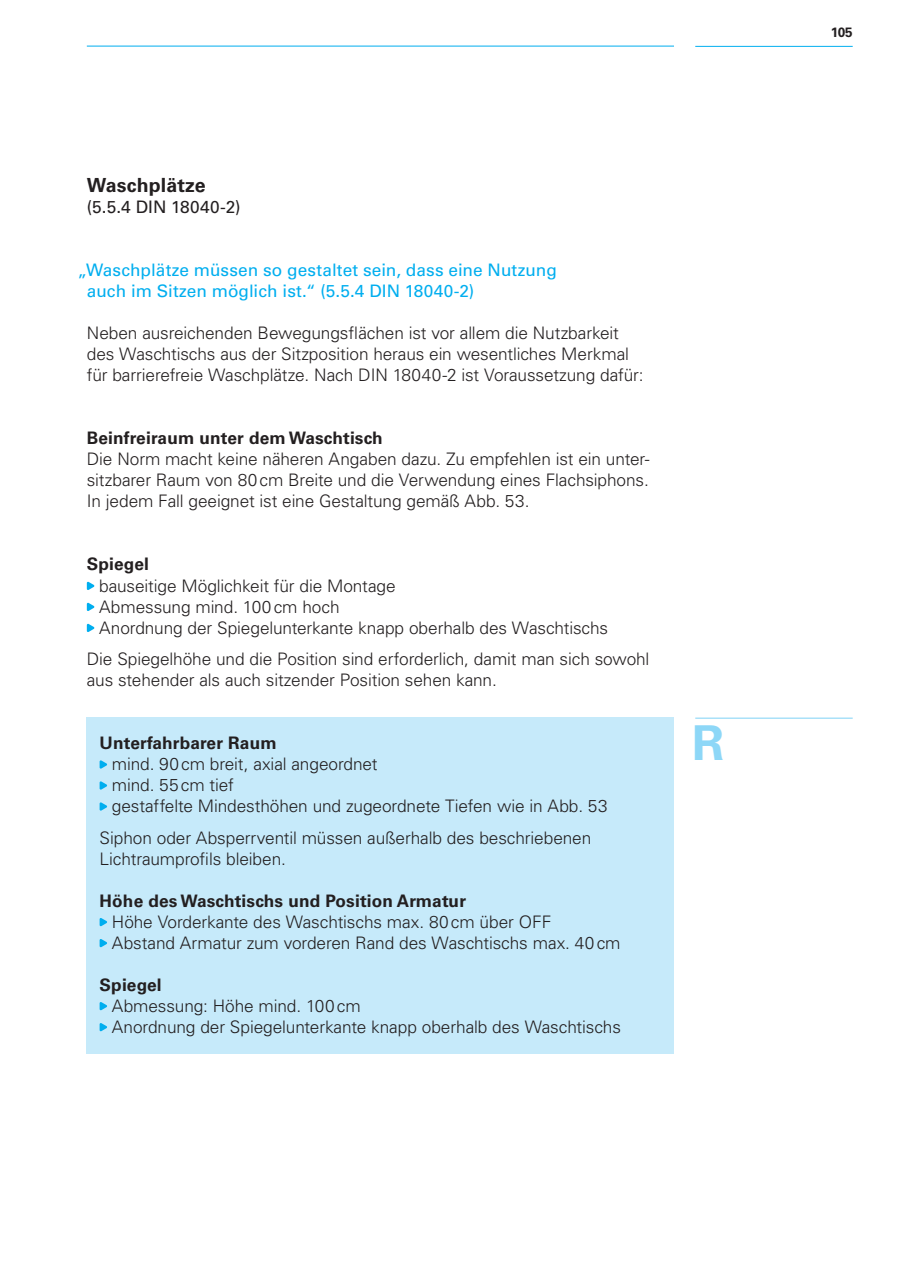
<style>
.page{position:relative;width:897px;height:1267px;background:#fff}
.page>*{position:absolute;margin:0;border:0;box-sizing:border-box;transform-origin:0 0}
.t1{font:700 48px "Univers LT";color:#8dd7f7}
.t2{font:700 19.5px "Univers LT";letter-spacing:.005em;color:#231f20}
.t3{font:300 17.25px/21px "Univers LT";letter-spacing:-.01em;color:#231f20}
.t4{font:700 17.25px "Univers LT";letter-spacing:.01em;color:#231f20}
.t5{font:17.25px/21px "Univers LT";color:#00aeef}
.t6{font:17.25px "Univers LT";letter-spacing:.015em;color:#231f20}
.t7{font:700 13.5px "Univers LT";color:#231f20}
</style>
<div class="page">
<div style="left:87px;top:717px;width:587px;height:336px;background:#c6eafa"></div>
<hr style="left:695px;top:717px;width:157px;height:1px;background:#8dd7f7">
<svg style="left:87px;top:581px;width:7px;height:9px"></svg>
<svg style="left:87px;top:602px;width:7px;height:9px"></svg>
<svg style="left:87px;top:623px;width:7px;height:9px"></svg>
<svg style="left:100px;top:760px;width:7px;height:8px"></svg>
<svg style="left:100px;top:781px;width:7px;height:8px"></svg>
<svg style="left:100px;top:802px;width:7px;height:8px"></svg>
<svg style="left:100px;top:918px;width:7px;height:8px"></svg>
<svg style="left:100px;top:939px;width:7px;height:8px"></svg>
<svg style="left:100px;top:1002px;width:7px;height:8px"></svg>
<svg style="left:100px;top:1023px;width:7px;height:8px"></svg>
<hr style="left:87px;top:46px;width:587px;height:1px;background:#00aeef">
<hr style="left:695px;top:46px;width:157px;height:1px;background:#00aeef">
<h3 class="t2" style="left:87px;top:174px;width:120px">Waschplätze</h3>
<p class="t6" style="left:87px;top:197px;width:155px">(5.5.4 DIN 18040-2)</p>
<p class="t5" style="left:87px;top:260px;width:471px;text-indent:-9px">„Waschplätze müssen so gestaltet sein, dass eine Nutzung auch im Sitzen möglich ist.“ (5.5.4 DIN 18040-2)</p>
<p class="t3" style="left:87px;top:323px;width:558px">Neben ausreichenden Bewegungsflächen ist vor allem die Nutzbarkeit des Waschtischs aus der Sitzposition heraus ein wesentliches Merkmal für barrierefreie Waschplätze. Nach DIN 18040-2 ist Voraussetzung dafür:</p>
<h4 class="t4" style="left:87px;top:428px;width:297px">Beinfreiraum unter dem Waschtisch</h4>
<p class="t3" style="left:87px;top:449px;width:564px;text-align:justify">Die Norm macht keine näheren Angaben dazu. Zu empfehlen ist ein unter&shy;sitzbarer Raum von 80 cm Breite und die Verwendung eines Flachsiphons.<br>In jedem Fall geeignet ist eine Gestaltung gemäß Abb. 53.</p>
<h4 class="t4" style="left:87px;top:554px;width:64px">Spiegel</h4>
<p class="t3" style="left:99px;top:575px;width:298px">bauseitige Möglichkeit für die Montage</p>
<p class="t3" style="left:99px;top:596px;width:242px">Abmessung mind. 100 cm hoch</p>
<p class="t3" style="left:99px;top:617px;width:510px">Anordnung der Spiegelunterkante knapp oberhalb des Waschtischs</p>
<p class="t3" style="left:87px;top:648px;width:564px">Die Spiegelhöhe und die Position sind erforderlich, damit man sich sowohl aus stehender als auch sitzender Position sehen kann.</p>
<p class="t4" style="left:100px;top:733px;width:178px">Unterfahrbarer Raum</p>
<p class="t3" style="left:112px;top:753px;width:267px">mind. 90 cm breit, axial angeordnet</p>
<p class="t3" style="left:112px;top:774px;width:123px">mind. 55 cm tief</p>
<p class="t3" style="left:112px;top:795px;width:497px">gestaffelte Mindesthöhen und zugeordnete Tiefen wie in Abb. 53</p>
<p class="t3" style="left:100px;top:827px;width:493px">Siphon oder Absperrventil müssen außerhalb des beschriebenen<br>Lichtraumprofils bleiben.</p>
<p class="t4" style="left:100px;top:890px;width:368px">Höhe des Waschtischs und Position Armatur</p>
<p class="t3" style="left:112px;top:911px;width:441px">Höhe Vorderkante des Waschtischs max. 80 cm über OFF</p>
<p class="t3" style="left:112px;top:932px;width:510px">Abstand Armatur zum vorderen Rand des Waschtischs max. 40 cm</p>
<p class="t4" style="left:100px;top:974px;width:64px">Spiegel</p>
<p class="t3" style="left:112px;top:995px;width:250px">Abmessung: Höhe mind. 100 cm</p>
<p class="t3" style="left:112px;top:1016px;width:510px">Anordnung der Spiegelunterkante knapp oberhalb des Waschtischs</p>
<p class="t1" style="left:692px;top:714px;width:34px">R</p>
<p class="t7" style="left:830px;top:24px;width:23px">105</p>
</div>
